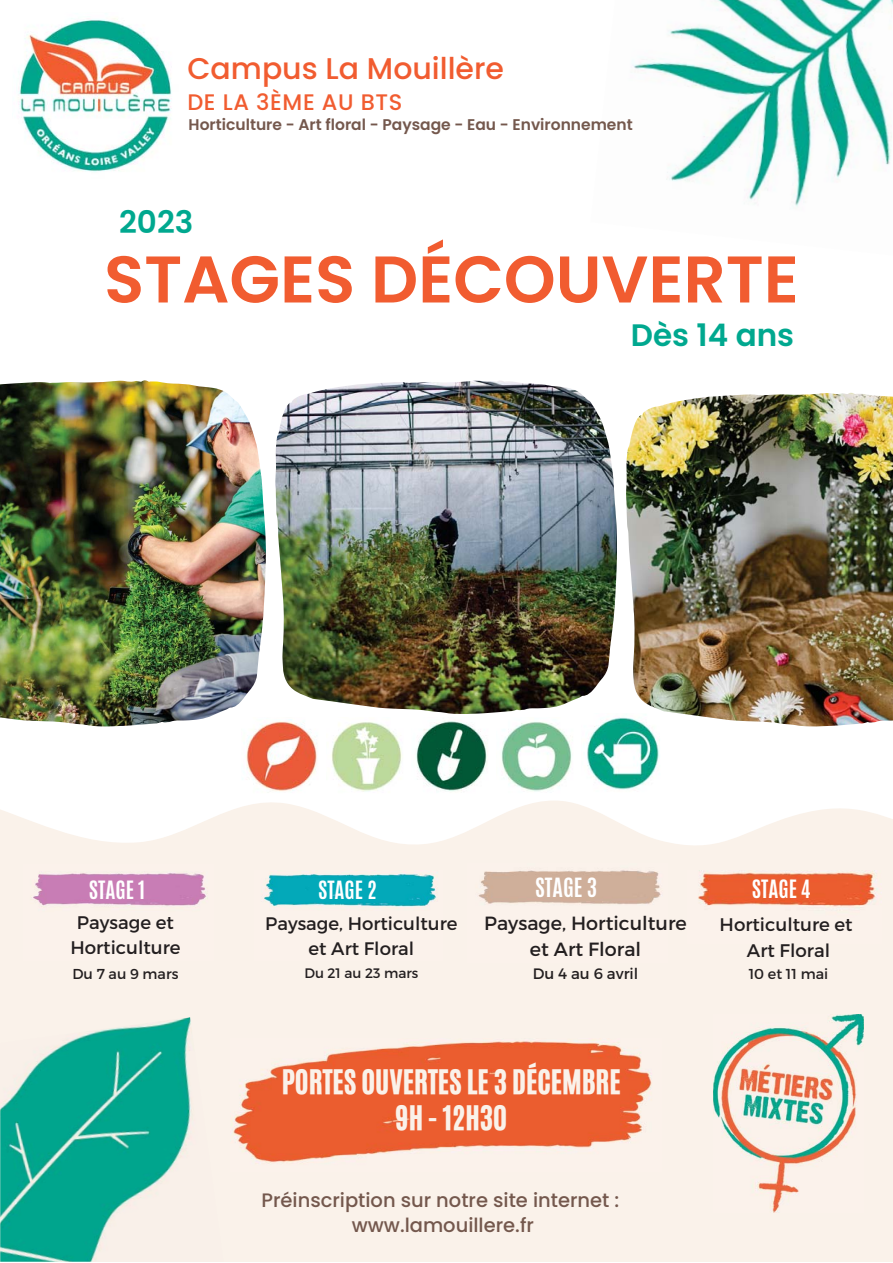
<style>
.page{position:relative;width:893px;height:1263px;background:#fff}
.page>*{position:absolute;margin:0;border:0;box-sizing:border-box;transform-origin:0 0}
.t1{font:600 65.85px "Poppins";color:#f15c30}
.t2{font:600 31.05px "Poppins";color:#00a88f}
.t3{font:500 30px "Poppins";color:#f15c30}
.t4{font:28.35px/36.5px "CA Generated";color:#faf2ea;text-align:center}
.t5{font:500 22.5px "Poppins";letter-spacing:.03em;color:#f15c30}
.t6{font:700 22.2px "Antonio";color:#fff}
.t7{font:700 21.15px "Antonio";color:#fff}
.t8{font:700 21px "Antonio";color:#fff}
.t9{font:500 19.5px/24.8px "Poppins";color:#74584d;text-align:center}
.t10{font:19.05px/26.4px "Montserrat";color:#231f20;text-align:center}
.t11{font:18.15px/25.2px "Montserrat";color:#231f20;text-align:center}
.t12{font:600 15.45px "Poppins";color:#74584d}
.t13{font:15.15px "Montserrat";color:#231f20}
.t14{font:14.4px "Montserrat";color:#231f20}
.t15{font:13.8px "Montserrat";color:#231f20}
</style>
<div class="page">
<svg style="left:0;top:801px;width:892px;height:461px;background:#faf3ec"></svg>
<img style="left:0;top:380px;width:265px;height:346px">
<img style="left:275px;top:380px;width:342px;height:334px">
<img style="left:626px;top:393px;width:266px;height:333px">
<img style="left:18px;top:18px;width:154px;height:154px">
<img style="left:633px;top:0;width:259px;height:207px">
<img style="left:713px;top:1014px;width:151px;height:198px">
<img style="left:0;top:1017px;width:224px;height:245px">
<img style="left:501px;top:722px;width:71px;height:70px">
<img style="left:416px;top:721px;width:71px;height:70px">
<img style="left:331px;top:722px;width:71px;height:70px">
<img style="left:242px;top:717px;width:75px;height:75px">
<img style="left:582px;top:713px;width:82px;height:77px">
<img style="left:230px;top:1038px;width:431px;height:134px">
<img style="left:23px;top:864px;width:190px;height:96px">
<img style="left:254px;top:871px;width:189px;height:90px">
<img style="left:468px;top:864px;width:200px;height:98px">
<img style="left:687px;top:871px;width:195px;height:73px">
<h3 class="t3" style="left:187px;top:47px;width:318px">Campus La Mouillère</h3>
<p class="t5" style="left:187px;top:86px;width:217px">DE LA 3ÈME AU BTS</p>
<p class="t12" style="left:189px;top:114px;width:446px">Horticulture - Art floral - Paysage - Eau - Environnement</p>
<h2 class="t2" style="left:119px;top:200px;width:76px">2023</h2>
<h1 class="t1" style="left:104px;top:233px;width:696px">STAGES DÉCOUVERTE</h1>
<h2 class="t2" style="left:631px;top:314px;width:165px">Dès 14 ans</h2>
<p class="t7" style="left:89px;top:875px;width:58px">STAGE 1</p>
<p class="t11" style="left:70px;top:909px;width:112px">Paysage et<br>Horticulture</p>
<p class="t14" style="left:72px;top:965px;width:108px">Du 7 au 9 mars</p>
<p class="t8" style="left:318px;top:875px;width:60px">STAGE 2</p>
<p class="t11" style="left:265px;top:910px;width:194px">Paysage, Horticulture et Art Floral</p>
<p class="t15" style="left:304px;top:964px;width:115px">Du 21 au 23 mars</p>
<p class="t6" style="left:535px;top:872px;width:63px">STAGE 3</p>
<p class="t10" style="left:484px;top:909px;width:204px">Paysage, Horticulture et Art Floral</p>
<p class="t13" style="left:533px;top:964px;width:107px">Du 4 au 6 avril</p>
<h3 class="t4" style="left:282px;top:1063px;width:341px">PORTES OUVERTES LE 3 DÉCEMBRE<br>9H - 12H30</h3>
<p class="t9" style="left:261px;top:1188px;width:359px">Préinscription sur notre site internet : www.lamouillere.fr</p>
<p class="t7" style="left:752px;top:874px;width:60px">STAGE 4</p>
<p class="t11" style="left:719px;top:911px;width:135px">Horticulture et<br>Art Floral</p>
<p class="t14" style="left:749px;top:964px;width:81px">10 et 11 mai</p>
</div>
